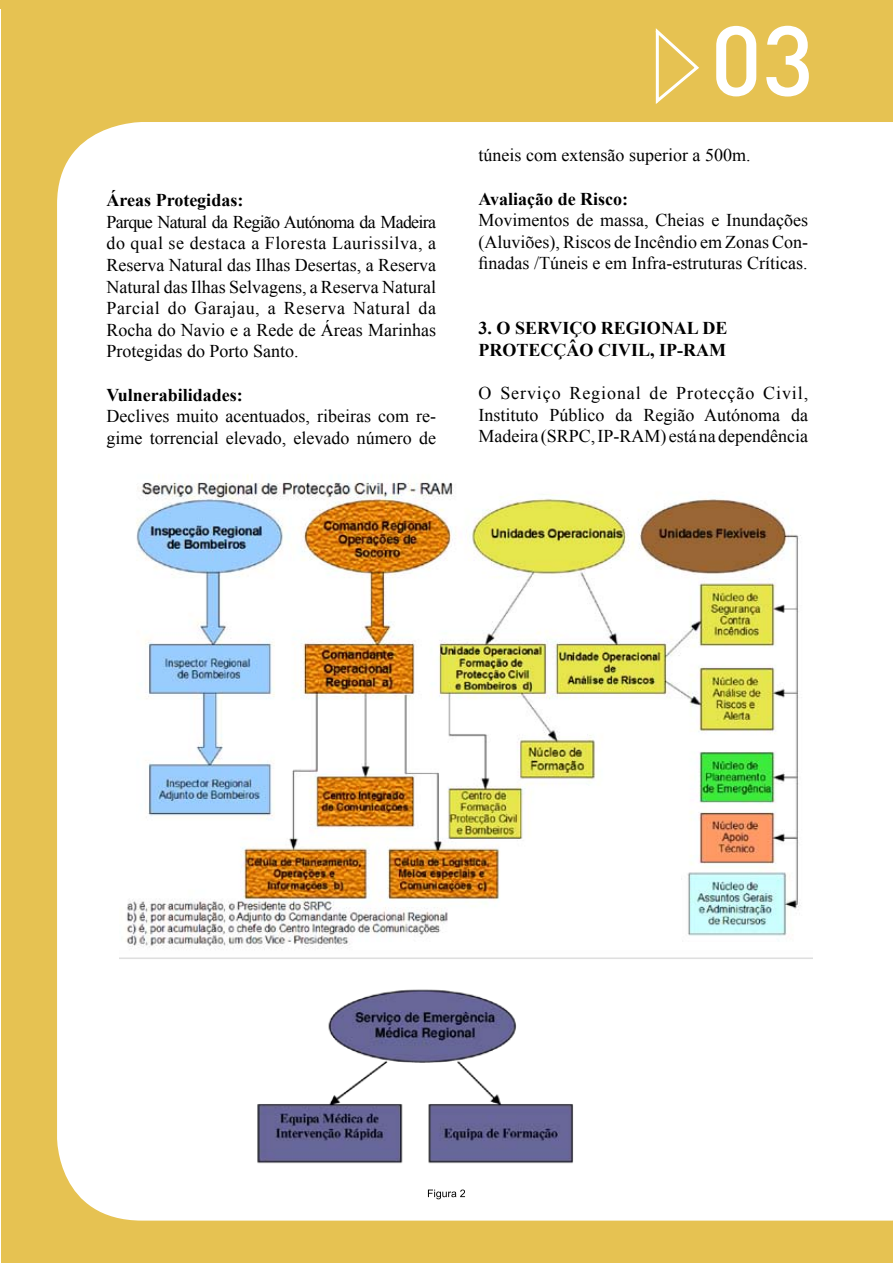
<style>
.page{position:relative;width:893px;height:1263px;background:#fff}
.page>*{position:absolute;margin:0;border:0;box-sizing:border-box;transform-origin:0 0}
.t1{font:500 97.5px "DIN";color:#fff}
.t2{font:18px/21.6px "Times New Roman";color:#000;text-align:justify}
.t3{font:700 18px/21.6px "Times New Roman";color:#000}
</style>
<div class="page">
<div style="left:15px;top:0;width:878px;height:1263px;background:#e6c252"></div>
<div style="left:57px;top:122px;width:836px;height:1098px;background:#fff"></div>
<div style="left:1px;top:0;width:22px;height:1263px;background:#e6c252"></div>
<img style="left:119px;top:458px;width:694px;height:724px">
<svg style="left:655px;top:28px;width:44px;height:76px"></svg>
<svg style="left:428px;top:1189px;width:37px;height:10px"></svg>
<p class="t3" style="left:107px;top:189px;width:138px">Áreas Protegidas:</p>
<p class="t2" style="left:107px;top:211px;width:331px">Parque Natural da Região Autónoma da Madeira do qual se destaca a Floresta Laurissilva, a Reserva Natural das Ilhas Desertas, a Reserva Natural das Ilhas Selvagens, a Reserva Natural Parcial do Garajau, a Reserva Natural da Rocha do Navio e a Rede de Áreas Marinhas Protegidas do Porto Santo.</p>
<p class="t3" style="left:107px;top:383px;width:138px">Vulnerabilidades:</p>
<p class="t2" style="left:107px;top:405px;width:331px">Declives muito acentuados, ribeiras com re&shy;gime torrencial elevado, elevado número de</p>
<h1 class="t1" style="left:710px;top:-2px;width:105px">03</h1>
<p class="t2" style="left:479px;top:144px;width:273px">túneis com extensão superior a 500m.</p>
<p class="t3" style="left:479px;top:187px;width:151px">Avaliação de Risco:</p>
<p class="t2" style="left:479px;top:209px;width:331px">Movimentos de massa, Cheias e Inundações (Aluviões), Riscos de Incêndio em Zonas Con&shy;finadas /Túneis e em Infra-estruturas Críticas.</p>
<p class="t3" style="left:479px;top:317px;width:250px">3. O SERVIÇO REGIONAL DE<br>PROTECÇÂO CIVIL, IP-RAM</p>
<p class="t2" style="left:479px;top:382px;width:331px">O Serviço Regional de Protecção Civil, Instituto Público da Região Autónoma da Madeira (SRPC, IP-RAM) está na dependência</p>
</div>
